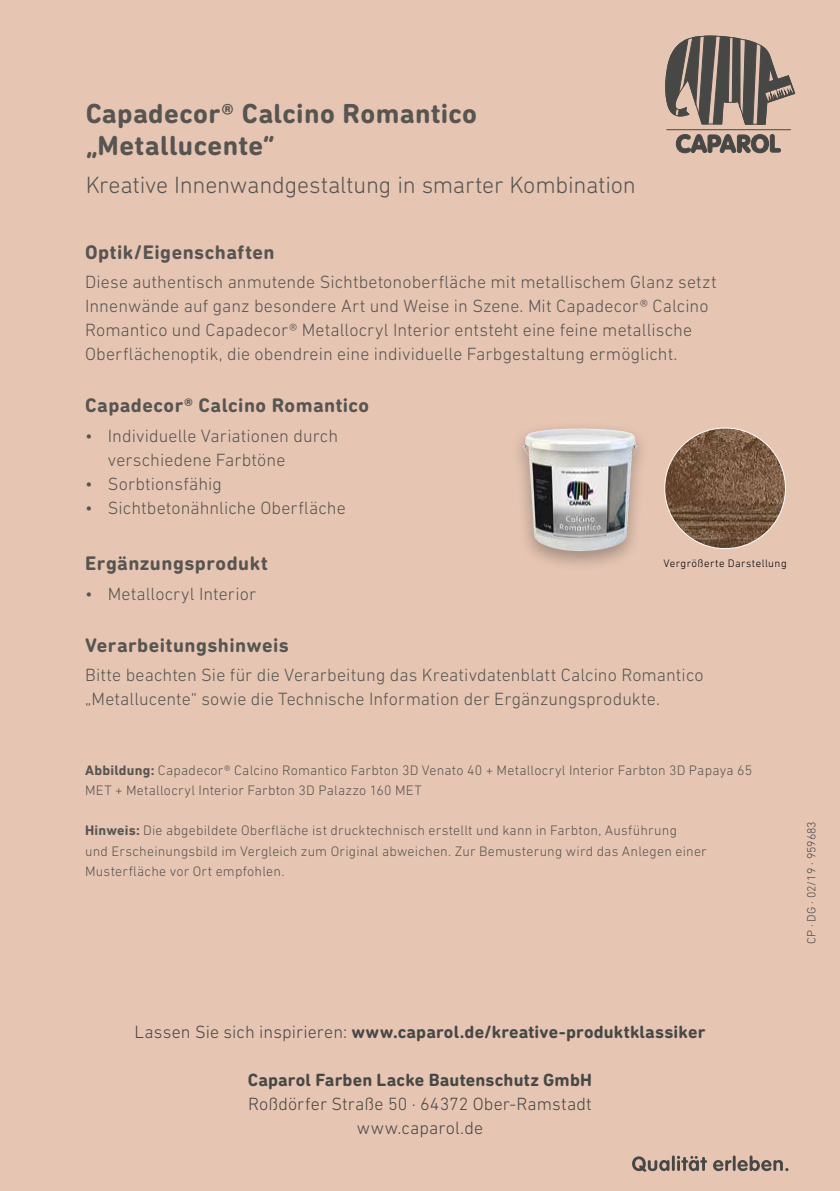
<style>
.page{position:relative;width:840px;height:1191px;background:#fff}
.page>*{position:absolute;margin:0;border:0;box-sizing:border-box;transform-origin:0 0}
.t1{font:700 28px/32px "DIN Next Rounded LT Pro";letter-spacing:.015em;color:#474846}
.t2{font:300 24px "DIN Next Rounded LT Pro";letter-spacing:-.01em;color:#474846}
.t3{font:700 20px "DIN Next Rounded LT Pro";letter-spacing:.025em;color:#474846}
.t4{font:300 18px/24px "DIN Next LT Pro";letter-spacing:.005em;color:#474846}
.t5{font:700 18px "DIN Next Rounded LT Pro";letter-spacing:.01em;color:#474846}
.t6{font:300 14px/20px "DIN Next LT Pro";letter-spacing:.015em;color:#474846}
.t7{font:300 12px "DIN Next LT Pro";color:#474846}
.t8{font:300 11px "DIN Next LT Pro";letter-spacing:.04em;color:#000}
.s1{font-weight:700}
.s2{font-family:"DIN Next LT Pro";font-weight:300}
.s3{font-family:"DIN Next Rounded LT Pro"}
</style>
<div class="page">
<div style="left:0;top:0;width:839px;height:1191px;background:#e6c5b3"></div>
<svg style="left:632px;top:1155px;width:156px;height:16px"></svg>
<div style="left:509px;top:420px;width:141px;height:152px;background:#000;opacity:.3"></div>
<img style="left:522px;top:428px;width:60px;height:95px">
<img style="left:664px;top:428px;width:121px;height:120px;border-radius:60px">
<svg style="left:665px;top:35px;width:130px;height:90px"></svg>
<svg style="left:675px;top:134px;width:105px;height:19px"></svg>
<hr style="left:666px;top:129px;width:124px;height:1px;background:#474846">
<h1 class="t1" style="left:85px;top:98px;width:393px">Capadecor® Calcino Romantico „Metallucente“</h1>
<h2 class="t2" style="left:85px;top:171px;width:552px">Kreative Innenwandgestaltung in smarter Kombination</h2>
<p class="t3" style="left:85px;top:240px;width:191px">Optik/Eigenschaften</p>
<p class="t4" style="left:85px;top:270px;width:632px">Diese authentisch anmutende Sichtbetonoberfläche mit metallischem Glanz setzt Innenwände auf ganz besondere Art und Weise in Szene. Mit Capadecor® Calcino Romantico und Capadecor® Metallocryl Interior entsteht eine feine metallische Oberflächenoptik, die obendrein eine individuelle Farbgestaltung ermöglicht.</p>
<p class="t3" style="left:85px;top:394px;width:285px">Capadecor® Calcino Romantico</p>
<p class="t4" style="left:108px;top:424px;width:232px;text-indent:-23px">• Individuelle Variationen durch verschiedene Farbtöne</p>
<p class="t4" style="left:85px;top:472px;width:138px">• Sorbtionsfähig</p>
<p class="t4" style="left:85px;top:496px;width:262px">• Sichtbetonähnliche Oberfläche</p>
<p class="t3" style="left:85px;top:551px;width:184px">Ergänzungsprodukt</p>
<p class="t4" style="left:85px;top:581px;width:172px">• Metallocryl Interior</p>
<p class="t3" style="left:85px;top:633px;width:205px">Verarbeitungshinweis</p>
<p class="t4" style="left:85px;top:663px;width:619px">Bitte beachten Sie für die Verarbeitung das Kreativdatenblatt Calcino Romantico „Metallucente“ sowie die Technische Information der Ergänzungsprodukte.</p>
<p class="t8" style="left:663px;top:556px;width:125px">Vergrößerte Darstellung</p>
<p class="t6" style="left:85px;top:760px;width:668px"><span class="s1">Abbildung:</span> Capadecor® Calcino Romantico Farbton 3D Venato 40 + Metallocryl Interior Farbton 3D Papaya 65<br>MET + Metallocryl Interior Farbton 3D Palazzo 160 MET</p>
<p class="t6" style="left:85px;top:820px;width:622px"><span class="s1">Hinweis:</span> Die abgebildete Oberfläche ist drucktechnisch erstellt und kann in Farbton, Ausführung<br>und Erscheinungsbild im Vergleich zum Original abweichen. Zur Bemusterung wird das Anlegen einer<br>Musterfläche vor Ort empfohlen.</p>
<p class="t7" style="left:804px;top:944px;width:124px;rotate:-90deg">CP · DG · 02/19 · 959683</p>
<p class="t5" style="left:134px;top:1021px;width:572px"><span class="s2">Lassen Sie sich inspirieren:</span> www.caparol.de/kreative-produktklassiker</p>
<p class="t5" style="left:248px;top:1069px;width:345px">Caparol Farben Lacke Bautenschutz GmbH</p>
<p class="t4" style="left:248px;top:1092px;width:345px;text-align:center">Roßdörfer Straße 50 <span class="s3">·</span> 64372 Ober-Ramstadt www.caparol.de</p>
</div>
